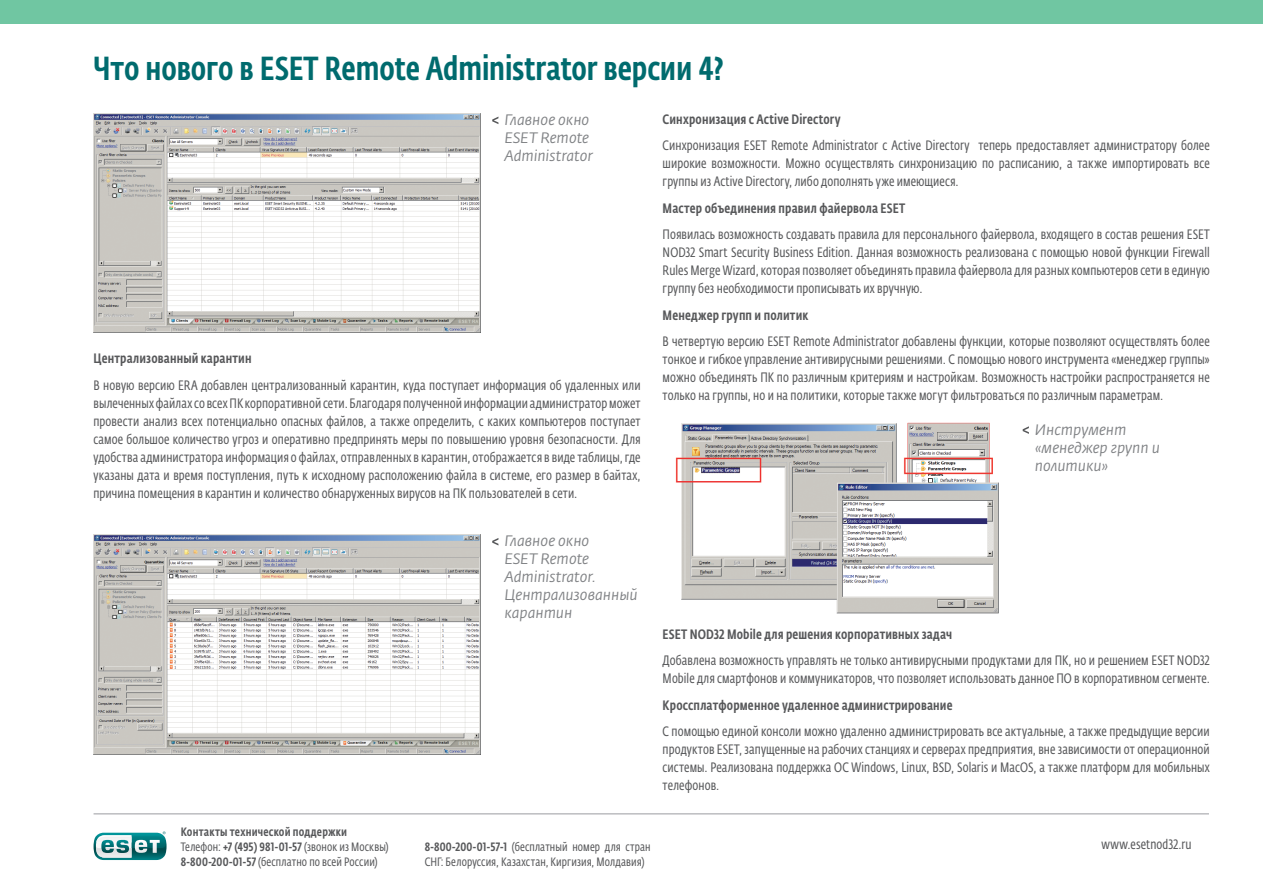
<style>
.page{position:relative;width:1263px;height:893px;background:#fff}
.page>*{position:absolute;margin:0;border:0;box-sizing:border-box;transform-origin:0 0}
.Заголовок_в_содержан{font:500 33px "Fedra Sans Cond Alt Pro";letter-spacing:-.005em;color:#006b6e}
.Body{font:italic 15px/18px "Fedra Sans Alt Pro";color:#808285}
.Text{font:13.5px/18px "Fedra Sans Cond Alt Pro";letter-spacing:.01em;color:#57585a;text-align:justify}
.Text-2{font:500 13.5px "Fedra Sans Cond Alt Pro";letter-spacing:.01em;color:#57585a}
.Text-3{font:12px/15px "Fedra Sans Cond Alt Pro";letter-spacing:.01em;color:#57585a}
.Text-4{font:500 12px "Fedra Sans Cond Alt Pro";letter-spacing:.015em;color:#57585a}
.s1{font-weight:500}
</style>
<div class="page">
<div style="left:0;top:0;width:1263px;height:23px;background:#70c6a2"></div>
<hr style="left:94px;top:813px;width:1115px;height:1px;background:#bcbdc0">
<img style="left:94px;top:535px;width:386px;height:219px">
<img style="left:94px;top:113px;width:386px;height:220px">
<svg style="left:492px;top:538px;width:6px;height:7px"></svg>
<svg style="left:492px;top:117px;width:6px;height:7px"></svg>
<img style="left:675px;top:422px;width:348px;height:192px">
<svg style="left:1023px;top:426px;width:6px;height:8px"></svg>
<svg style="left:94px;top:831px;width:73px;height:29px"></svg>
<p class="Заголовок_в_содержан" style="left:94px;top:48px;width:631px">Что нового в ESET Remote Administrator версии 4?</p>
<p class="Text-2" style="left:663px;top:111px;width:179px">Синхронизация с Active Directory</p>
<p class="Text" style="left:663px;top:137px;width:549px">Синхронизация ESET Remote Administrator с Active Directory теперь предоставляет администратору более широкие возможности. Можно осуществлять синхронизацию по расписанию, а также импортировать все группы из Active Directory, либо дополнять уже имеющиеся.</p>
<p class="Text-2" style="left:663px;top:200px;width:244px">Мастер объединения правил файервола ESET</p>
<p class="Text" style="left:663px;top:226px;width:549px">Появилась возможность создавать правила для персонального файервола, входящего в состав решения ESET NOD32 Smart Security Business Edition. Данная возможность реализована с помощью новой функции Firewall RulesMerge Wizard, которая позволяет объединять правила файервола для разных компьютеров сети в единую группу без необходимости прописывать их вручную.</p>
<p class="Text-2" style="left:663px;top:307px;width:147px">Менеджер групп и политик</p>
<p class="Text" style="left:663px;top:333px;width:549px">В четвертую версию ESET Remote Administrator добавлены функции, которые позволяют осуществлять более тонкое и гибкое управление антивирусными решениями. С помощью нового инструмента «менеджер группы» можно объединять ПК по различным критериям и настройкам. Возможность настройки распространяется не только на группы, но и на политики, которые также могут фильтроваться по различным параметрам.</p>
<p class="Body" style="left:504px;top:111px;width:86px">Главное окно</p>
<p class="Body" style="left:504px;top:129px;width:86px">ESET Remote</p>
<p class="Body" style="left:504px;top:147px;width:90px">Administrator</p>
<p class="Text-2" style="left:94px;top:350px;width:160px">Централизованный карантин</p>
<p class="Text" style="left:94px;top:376px;width:549px">В новую версию ERA добавлен централизованный карантин, куда поступает информация об удаленных или вылеченныхфайлахсо всехПК корпоративной сети. Благодаря полученной информации администраторможет провести анализ всех потенциально опасных файлов, а также определить, с каких компьютеров поступает самое большое количество угроз и оперативно предпринять меры по повышению уровня безопасности. Для удобства администратора информация о файлах, отправленных в карантин, отображается в видетаблицы,где указаны дата и время поступления, путь к исходному расположению файла в системе, его размер в байтах, причина помещения в карантин и количество обнаруженных вирусов на ПК пользователей в сети.</p>
<p class="Body" style="left:1035px;top:420px;width:127px">Инструмент «менеджер групп и политики»</p>
<p class="Text-4" style="left:181px;top:824px;width:168px">Контакты технической поддержки</p>
<p class="Text-3" style="left:181px;top:839px;width:209px">Телефон: <span class="s1">+7 (495) 981-01-57</span> (звонок из Москвы)</p>
<p class="Text-3" style="left:181px;top:854px;width:198px"><span class="s1">8-800-200-01-57</span> (бесплатно по всей России)</p>
<p class="Body" style="left:504px;top:532px;width:86px">Главное окно</p>
<p class="Body" style="left:504px;top:550px;width:86px">ESET Remote</p>
<p class="Body" style="left:504px;top:568px;width:93px">Administrator.</p>
<p class="Body" style="left:504px;top:586px;width:135px">Централизованный</p>
<p class="Body" style="left:504px;top:604px;width:70px">карантин</p>
<p class="Text-2" style="left:663px;top:626px;width:291px">ESET NOD32 Mobile для решения корпоративных задач</p>
<p class="Text" style="left:663px;top:652px;width:549px">Добавлена возможность управлять не только антивирусными продуктами для ПК, но и решением ESET NOD32<br>Mobile для смартфонов и коммуникаторов, что позволяет использовать данное ПО в корпоративном сегменте.</p>
<p class="Text-2" style="left:663px;top:697px;width:291px">Кроссплатформенное удаленное администрирование</p>
<p class="Text" style="left:663px;top:723px;width:549px">С помощью единой консоли можно удаленно администрировать все актуальные, а также предыдущие версии продуктов ESET, запущенные на рабочих станциях и серверах предприятия, вне зависимости от операционной системы. Реализована поддержка ОС Windows, Linux, BSD, Solaris и MacOS, а также платформ для мобильных телефонов.</p>
<p class="Text-3" style="left:425px;top:839px;width:227px"><span class="s1">8-800-200-01-57-1</span> (бесплатный номер для стран<br>СНГ: Белоруссия, Казахстан, Киргизия, Молдавия)</p>
<p class="Text" style="left:1101px;top:835px;width:92px">www.esetnod32.ru</p>
</div>
